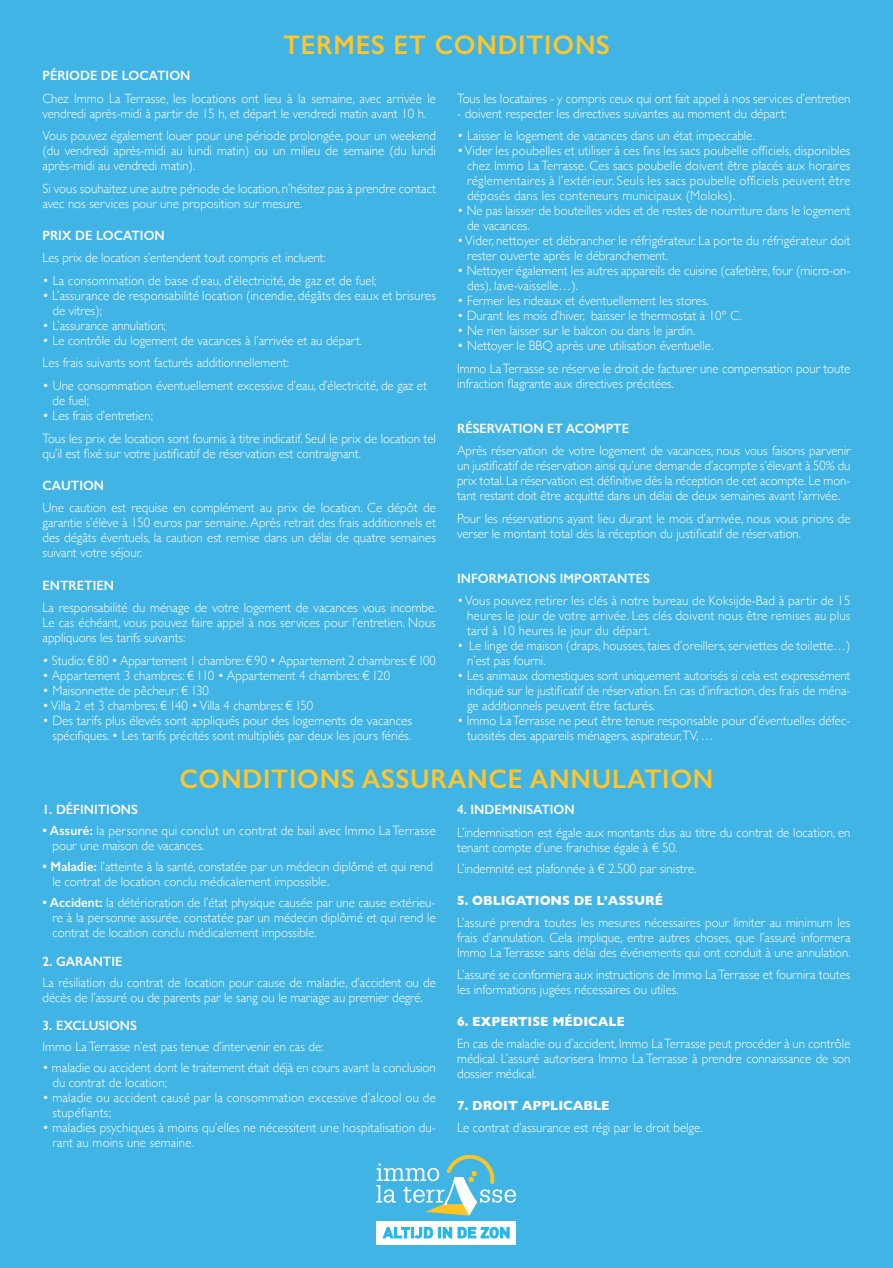
<style>
.page{position:relative;width:893px;height:1268px;background:#fff}
.page>*{position:absolute;margin:0;border:0;box-sizing:border-box;transform-origin:0 0}
.t1{font:600 27px "Gill Sans";letter-spacing:.03em;color:#fec52e;scale:.95 1}
.t2{font:300 13.5px/15px "Gill Sans";color:#fff;scale:.95 1}
.t3{font:300 13.5px/15px "Gill Sans";letter-spacing:.02em;color:#fff;scale:.95 1}
.t4{font:600 13.5px "Gill Sans";color:#fff;scale:.95 1}
.t5{font:700 13.5px "Gill Sans";color:#fff;scale:.95 1}
.s1{font-weight:600}
</style>
<div class="page">
<div style="left:0;top:0;width:893px;height:1267px;background:#3fb4e5"></div>
<svg style="left:376px;top:1155px;width:140px;height:60px"></svg>
<div style="left:376px;top:1220px;width:140px;height:23px;background:#fff"></div>
<svg style="left:383px;top:1227px;width:69px;height:10px"></svg>
<svg style="left:458px;top:1226px;width:51px;height:11px"></svg>
<h1 class="t1" style="left:283px;top:28px;width:346px">TERMES ET CONDITIONS</h1>
<p class="t4" style="left:43px;top:67px;width:157px">PÉRIODE DE LOCATION</p>
<p class="t2" style="left:43px;top:90px;width:416px">Chez Immo La Terrasse, les locations ont lieu à la semaine, avec arrivée le vendredi après-midi à partir de 15 h, et départ le vendredi matin avant 10 h.</p>
<p class="t2" style="left:43px;top:127px;width:416px;text-align:justify">Vous pouvez également louer pour une période prolongée, pour un weekend (du vendredi après-midi au lundi matin) ou un milieu de semaine (du lundi après-midi au vendredi matin).</p>
<p class="t2" style="left:43px;top:180px;width:416px">Si vous souhaitez une autre période de location, n’hésitez pas à prendre contact avec nos services pour une proposition sur mesure.</p>
<p class="t4" style="left:43px;top:227px;width:130px">PRIX DE LOCATION</p>
<p class="t2" style="left:43px;top:250px;width:300px">Les prix de location s’entendent tout compris et incluent:</p>
<p class="t2" style="left:43px;top:272px;width:353px">• La consommation de base d’eau, d’électricité, de gaz et de fuel;</p>
<p class="t2" style="left:53px;top:287px;width:405px;text-indent:-10px">• L’assurance de responsabilité location (incendie, dégâts des eaux et brisures de vitres);</p>
<p class="t2" style="left:43px;top:317px;width:131px">• L’assurance annulation;</p>
<p class="t2" style="left:43px;top:328px;width:338px;line-height:22.5px">• Le contrôle du logement de vacances à l’arrivée et au départ.<br>Les frais suivants sont facturés additionnellement:</p>
<p class="t2" style="left:53px;top:377px;width:396px;text-indent:-10px">• Une consommation éventuellement excessive d’eau, d’électricité, de gaz et de fuel;</p>
<p class="t2" style="left:43px;top:403px;width:416px;line-height:22.5px">• Les frais d’entretien;<br>Tous les prix de location sont fournis à titre indicatif. Seul le prix de location tel</p>
<p class="t2" style="left:43px;top:445px;width:337px">qu’il est fixé sur votre justificatif de réservation est contraignant.</p>
<p class="t4" style="left:43px;top:477px;width:66px">CAUTION</p>
<p class="t2" style="left:43px;top:499px;width:416px;text-align:justify">Une caution est requise en complément au prix de location. Ce dépôt de garantie s’élève à 150 euros par semaine. Après retrait des frais additionnels et des dégâts éventuels, la caution est remise dans un délai de quatre semaines suivant votre séjour.</p>
<p class="t4" style="left:43px;top:577px;width:77px">ENTRETIEN</p>
<p class="t2" style="left:43px;top:599px;width:417px;text-align:justify">La responsabilité du ménage de votre logement de vacances vous incombe.<br>Le cas échéant, vous pouvez faire appel à nos services pour l’entretien. Nous appliquons les tarifs suivants:</p>
<p class="t2" style="left:43px;top:652px;width:416px">• Studio: € 80 • Appartement 1 chambre: € 90 • Appartement 2 chambres: € 100</p>
<p class="t2" style="left:43px;top:667px;width:367px">• Appartement 3 chambres: € 110 • Appartement 4 chambres: € 120</p>
<p class="t2" style="left:43px;top:682px;width:177px">• Maisonnette de pêcheur: € 130</p>
<p class="t2" style="left:43px;top:697px;width:287px">• Villa 2 et 3 chambres: € 140 • Villa 4 chambres: € 150</p>
<p class="t2" style="left:43px;top:712px;width:391px;text-align:right">• Des tarifs plus élevés sont appliqués pour des logements de vacances spécifiques. • Les tarifs précités sont multipliés par deux les jours fériés.</p>
<p class="t2" style="left:457px;top:90px;width:416px">Tous les locataires - y compris ceux qui ont fait appel à nos services d’entretien</p>
<p class="t2" style="left:457px;top:105px;width:349px">- doivent respecter les directives suivantes au moment du départ:</p>
<p class="t2" style="left:457px;top:127px;width:315px">• Laisser le logement de vacances dans un état impeccable.</p>
<p class="t2" style="left:467px;top:142px;width:405px;text-align:justify;text-indent:-10px">• Vider les poubelles et utiliser à ces fins les sacs poubelle officiels, disponibles chez Immo La Terrasse. Ces sacs poubelle doivent être placés aux horaires réglementaires à l’extérieur. Seuls les sacs poubelle officiels peuvent être déposés dans les conteneurs municipaux (Moloks).</p>
<p class="t2" style="left:467px;top:202px;width:405px;text-indent:-10px">• Ne pas laisser de bouteilles vides et de restes de nourriture dans le logement de vacances.</p>
<p class="t2" style="left:467px;top:232px;width:405px;text-indent:-10px">• Vider, nettoyer et débrancher le réfrigérateur. La porte du réfrigérateur doit rester ouverte après le débranchement.</p>
<p class="t2" style="left:467px;top:262px;width:405px;text-indent:-10px">• Nettoyer également les autres appareils de cuisine (cafetière, four (micro-on&shy;des), lave-vaisselle…).</p>
<p class="t2" style="left:457px;top:292px;width:266px">• Fermer les rideaux et éventuellement les stores.</p>
<p class="t2" style="left:457px;top:307px;width:301px">• Durant les mois d’hiver, baisser le thermostat à 10° C.</p>
<p class="t2" style="left:457px;top:322px;width:252px">• Ne rien laisser sur le balcon ou dans le jardin.</p>
<p class="t2" style="left:457px;top:334px;width:416px;line-height:22.5px">• Nettoyer le BBQ après une utilisation éventuelle.<br>Immo La Terrasse se réserve le droit de facturer une compensation pour toute</p>
<p class="t2" style="left:457px;top:375px;width:230px">infraction flagrante aux directives précitées.</p>
<p class="t4" style="left:457px;top:420px;width:182px">RÉSERVATION ET ACOMPTE</p>
<p class="t2" style="left:457px;top:442px;width:416px;text-align:justify">Après réservation de votre logement de vacances, nous vous faisons parvenir un justificatif de réservation ainsi qu’une demande d’acompte s’élevant à 50% du prix total. La réservation est définitive dès la réception de cet acompte. Le mon&shy;tant restant doit être acquitté dans un délai de deux semaines avant l’arrivée.</p>
<p class="t2" style="left:457px;top:510px;width:416px">Pour les réservations ayant lieu durant le mois d’arrivée, nous vous prions de verser le montant total dès la réception du justificatif de réservation.</p>
<p class="t4" style="left:457px;top:570px;width:205px">INFORMATIONS IMPORTANTES</p>
<p class="t2" style="left:467px;top:592px;width:405px;text-align:justify;text-indent:-10px">• Vous pouvez retirer les clés à notre bureau de Koksijde-Bad à partir de 15 heures le jour de votre arrivée. Les clés doivent nous être remises au plus tard à 10 heures le jour du départ.</p>
<p class="t2" style="left:467px;top:637px;width:405px;text-indent:-10px">• Le linge de maison (draps, housses, taies d’oreillers, serviettes de toilette…) n’est pas fourni.</p>
<p class="t2" style="left:467px;top:667px;width:405px;text-align:justify;text-indent:-10px">• Les animaux domestiques sont uniquement autorisés si cela est expressément indiqué sur le justificatif de réservation. En cas d’infraction, des frais de ména&shy;ge additionnels peuvent être facturés.</p>
<p class="t2" style="left:467px;top:712px;width:405px;text-indent:-10px">• Immo La Terrasse ne peut être tenue responsable pour d’éventuelles défec&shy;tuosités des appareils ménagers, aspirateur,TV, …</p>
<h1 class="t1" style="left:179px;top:762px;width:564px">CONDITIONS ASSURANCE ANNULATION</h1>
<p class="t4" style="left:43px;top:801px;width:102px">1. DÉFINITIONS</p>
<p class="t3" style="left:53px;top:822px;width:405px;text-indent:-10px"><span class="s1">• Assuré:</span> la personne qui conclut un contrat de bail avec Immo La Terrasse pour une maison de vacances.</p>
<p class="t2" style="left:53px;top:858px;width:402px;text-indent:-10px"><span class="s1">• Maladie:</span> l’atteinte à la santé, constatée par un médecin diplômé et qui rend le contrat de location conclu médicalement impossible.</p>
<p class="t2" style="left:53px;top:894px;width:405px;text-align:justify;text-indent:-10px"><span class="s1">• Accident:</span> la détérioration de l’état physique causée par une cause extérieu&shy;re à la personne assurée, constatée par un médecin diplômé et qui rend le contrat de location conclu médicalement impossible.</p>
<p class="t4" style="left:43px;top:952px;width:86px">2. GARANTIE</p>
<p class="t2" style="left:43px;top:973px;width:416px">La résiliation du contrat de location pour cause de maladie, d’accident ou de décès de l’assuré ou de parents par le sang ou le mariage au premier degré.</p>
<p class="t4" style="left:43px;top:1017px;width:101px">3. EXCLUSIONS</p>
<p class="t2" style="left:43px;top:1038px;width:297px">Immo La Terrasse n’est pas tenue d’intervenir en cas de:</p>
<p class="t2" style="left:52px;top:1059px;width:405px;text-indent:-10px">• maladie ou accident dont le traitement était déjà en cours avant la conclusion du contrat de location;</p>
<p class="t3" style="left:53px;top:1089px;width:405px;text-indent:-10px">• maladie ou accident causé par la consommation excessive d’alcool ou de stupéfiants;</p>
<p class="t2" style="left:53px;top:1119px;width:405px;text-indent:-10px">• maladies psychiques à moins qu’elles ne nécessitent une hospitalisation du&shy;rant au moins une semaine.</p>
<p class="t4" style="left:457px;top:801px;width:125px">4. INDEMNISATION</p>
<p class="t2" style="left:457px;top:823px;width:416px">L’indemnisation est égale aux montants dus au titre du contrat de location, en tenant compte d’une franchise égale à € 50.</p>
<p class="t2" style="left:457px;top:860px;width:254px">L’indemnité est plafonnée à € 2.500 par sinistre.</p>
<p class="t5" style="left:457px;top:889px;width:218px">5. OBLIGATIONS DE L’ASSURÉ</p>
<p class="t2" style="left:457px;top:914px;width:416px;text-align:justify">L’assuré prendra toutes les mesures nécessaires pour limiter au minimum les frais d’annulation. Cela implique, entre autres choses, que l’assuré informera Immo La Terrasse sans délai des événements qui ont conduit à une annulation.</p>
<p class="t2" style="left:457px;top:966px;width:416px">L’assuré se conformera aux instructions de Immo La Terrasse et fournira toutes les informations jugées nécessaires ou utiles.</p>
<p class="t5" style="left:457px;top:1010px;width:178px">6. EXPERTISE MÉDICALE</p>
<p class="t2" style="left:457px;top:1035px;width:416px;text-align:justify">En cas de maladie ou d’accident, Immo La Terrasse peut procéder à un contrôle médical. L’assuré autorisera Immo La Terrasse à prendre connaissance de son dossier médical.</p>
<p class="t5" style="left:457px;top:1094px;width:162px">7. DROIT APPLICABLE</p>
<p class="t2" style="left:457px;top:1119px;width:260px">Le contrat d’assurance est régi par le droit belge.</p>
</div>
